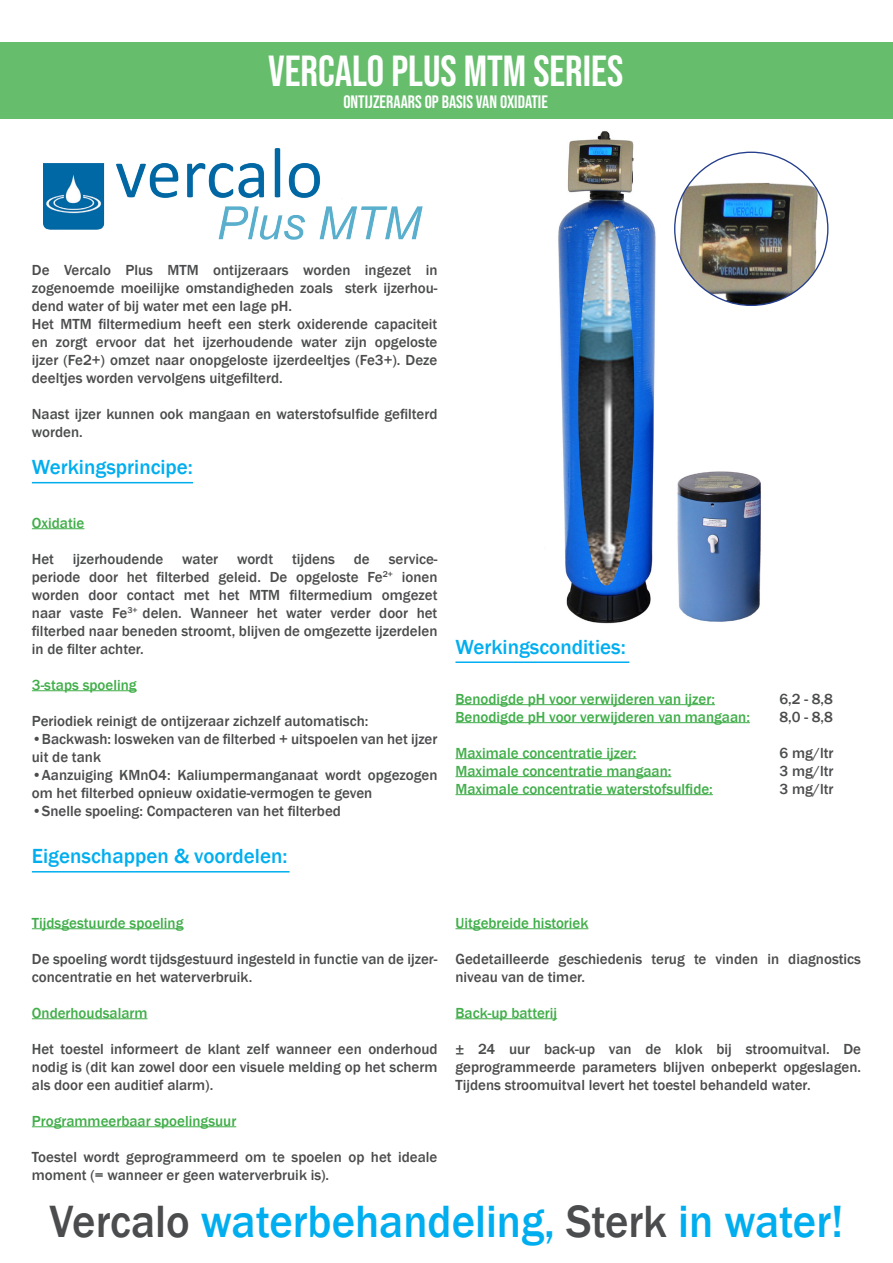
<style>
.page{position:relative;width:893px;height:1263px;background:#fff}
.page>*{position:absolute;margin:0;border:0;box-sizing:border-box;transform-origin:0 0}
.t1{font:500 46.5px "Franklin Gothic";color:#00aeef;scale:.96 1}
.t2{font:43.5px "Bebas Neue";color:#fff}
.t3{font:500 21px "Franklin Gothic";color:#00aeef}
.t4{font:18px "Bebas Neue";color:#fff}
.t5{font:500 15px/18px "Franklin Gothic";color:#4b4c4d}
.t6{font:500 15px "Franklin Gothic";color:#40ae49}
.s1{color:#4b4c4d}
</style>
<div class="page">
<img style="left:43px;top:149px;width:380px;height:91px">
<img style="left:558px;top:131px;width:117px;height:493px">
<div style="left:0;top:43px;width:893px;height:76px;background:#66be6d"></div>
<hr style="left:32px;top:928px;width:151px;height:1px;background:#40ae49">
<hr style="left:32px;top:1018px;width:115px;height:1px;background:#40ae49">
<hr style="left:32px;top:1126px;width:204px;height:1px;background:#40ae49">
<hr style="left:32px;top:528px;width:52px;height:1px;background:#40ae49">
<hr style="left:32px;top:690px;width:105px;height:1px;background:#40ae49">
<hr style="left:32px;top:871px;width:258px;height:1px;background:#00aeef">
<img style="left:675px;top:171px;width:147px;height:134px">
<hr style="left:32px;top:482px;width:161px;height:1px;background:#00aeef">
<hr style="left:455px;top:928px;width:133px;height:1px;background:#40ae49">
<hr style="left:455px;top:1018px;width:102px;height:1px;background:#40ae49">
<hr style="left:455px;top:661px;width:174px;height:2px;background:#00aeef">
<hr style="left:455px;top:704px;width:260px;height:1px;background:#40ae49">
<hr style="left:455px;top:722px;width:295px;height:1px;background:#40ae49">
<hr style="left:455px;top:758px;width:181px;height:1px;background:#40ae49">
<hr style="left:455px;top:776px;width:216px;height:1px;background:#40ae49">
<hr style="left:455px;top:794px;width:258px;height:1px;background:#40ae49">
<img style="left:658px;top:452px;width:103px;height:172px">
<p class="t2" style="left:268px;top:47px;width:357px">VERCALO PLUS MTM SERIES</p>
<p class="t4" style="left:343px;top:91px;width:206px">ONTIJZERAARS OP BASIS VAN OXIDATIE</p>
<p class="t5" style="left:32px;top:261px;width:407px;text-align:justify">De Vercalo Plus MTM ontijzeraars worden ingezet in zogenoemde moeilijke omstandigheden zoals sterk ijzerhou&shy;dend water of bij water met een lage pH.</p>
<p class="t5" style="left:32px;top:315px;width:407px;text-align:justify">Het MTM filtermedium heeft een sterk oxiderende capaciteit en zorgt ervoor dat het ijzerhoudende water zijn opgeloste ijzer (Fe2+) omzet naar onopgeloste ijzerdeeltjes (Fe3+). Deze deeltjes worden vervolgens uitgefilterd.</p>
<p class="t5" style="left:32px;top:405px;width:407px">Naast ijzer kunnen ook mangaan en waterstofsulfide gefilterd worden.</p>
<p class="t3" style="left:32px;top:454px;width:163px">Werkingsprincipe:</p>
<p class="t6" style="left:32px;top:513px;width:54px">Oxidatie</p>
<p class="t5" style="left:32px;top:550px;width:24px">Het</p>
<p class="t5" style="left:73px;top:550px;width:92px">ijzerhoudende</p>
<p class="t5" style="left:182px;top:550px;width:37px">water</p>
<p class="t5" style="left:237px;top:550px;width:38px">wordt</p>
<p class="t5" style="left:292px;top:550px;width:45px">tijdens</p>
<p class="t5" style="left:354px;top:550px;width:17px">de</p>
<p class="t5" style="left:32px;top:550px;width:407px;text-align:justify;text-indent:357px">service&shy;periode door het filterbed geleid. De opgeloste Fe<sup>2+</sup> ionen worden door contact met het MTM filtermedium omgezet naar vaste Fe<sup>3+</sup> delen. Wanneer het water verder door het filterbed naar beneden stroomt, blijven de omgezette ijzerdelen in de filter achter.</p>
<p class="t6" style="left:32px;top:675px;width:106px">3-staps spoeling</p>
<p class="t5" style="left:32px;top:712px;width:338px">Periodiek reinigt de ontijzeraar zichzelf automatisch:</p>
<p class="t5" style="left:32px;top:730px;width:407px">•Backwash: losweken van de filterbed + uitspoelen van het ijzer uit de tank</p>
<p class="t5" style="left:32px;top:766px;width:407px">•Aanzuiging KMnO4: Kaliumpermanganaat wordt opgezogen om het filterbed opnieuw oxidatie-vermogen te geven</p>
<p class="t5" style="left:32px;top:802px;width:311px">•Snelle spoeling: Compacteren van het filterbed</p>
<p class="t3" style="left:32px;top:843px;width:257px">Eigenschappen &amp; voordelen:</p>
<p class="t3" style="left:455px;top:633px;width:172px">Werkingscondities:</p>
<p class="t6" style="left:455px;top:689px;width:261px">Benodigde pH voor verwijderen van ijzer:</p>
<p class="t5" style="left:779px;top:690px;width:55px">6,2 - 8,8</p>
<p class="t6" style="left:455px;top:707px;width:296px">Benodigde pH voor verwijderen van mangaan:</p>
<p class="t5" style="left:779px;top:708px;width:55px">8,0 - 8,8</p>
<p class="t6" style="left:455px;top:743px;width:183px">Maximale concentratie ijzer:</p>
<p class="t5" style="left:779px;top:744px;width:56px">6 mg/ltr</p>
<p class="t6" style="left:455px;top:761px;width:217px">Maximale concentratie mangaan:</p>
<p class="t5" style="left:779px;top:762px;width:56px">3 mg/ltr</p>
<p class="t6" style="left:455px;top:779px;width:259px">Maximale concentratie waterstofsulfide:</p>
<p class="t5" style="left:779px;top:780px;width:56px">3 mg/ltr</p>
<p class="t6" style="left:32px;top:913px;width:153px">Tijdsgestuurde spoeling</p>
<p class="t5" style="left:32px;top:950px;width:407px">De spoeling wordt tijdsgestuurd ingesteld in functie van de ijzer&shy;concentratie en het waterverbruik.</p>
<p class="t6" style="left:32px;top:1003px;width:117px">Onderhoudsalarm</p>
<p class="t5" style="left:32px;top:1040px;width:407px;text-align:justify">Het toestel informeert de klant zelf wanneer een onderhoud nodig is (dit kan zowel door een visuele melding op het scherm als door een auditief alarm).</p>
<p class="t6" style="left:32px;top:1111px;width:206px">Programmeerbaar spoelingsuur</p>
<p class="t5" style="left:32px;top:1148px;width:407px">Toestel wordt geprogrammeerd om te spoelen op het ideale moment (= wanneer er geen waterverbruik is).</p>
<p class="t6" style="left:455px;top:913px;width:134px">Uitgebreide historiek</p>
<p class="t5" style="left:455px;top:950px;width:407px">Gedetailleerde geschiedenis terug te vinden in diagnostics niveau van de timer.</p>
<p class="t6" style="left:455px;top:1003px;width:103px">Back-up batterij</p>
<p class="t5" style="left:455px;top:1040px;width:407px;text-align:justify">± 24 uur back-up van de klok bij stroomuitval. De geprogrammeerde parameters blijven onbeperkt opgeslagen.<br>Tijdens stroomuitval levert het toestel behandeld water.</p>
<p class="t1" style="left:50px;top:1192px;width:828px"><span class="s1">Vercalo</span> waterbehandeling, <span class="s1">Sterk</span> in water!</p>
</div>
